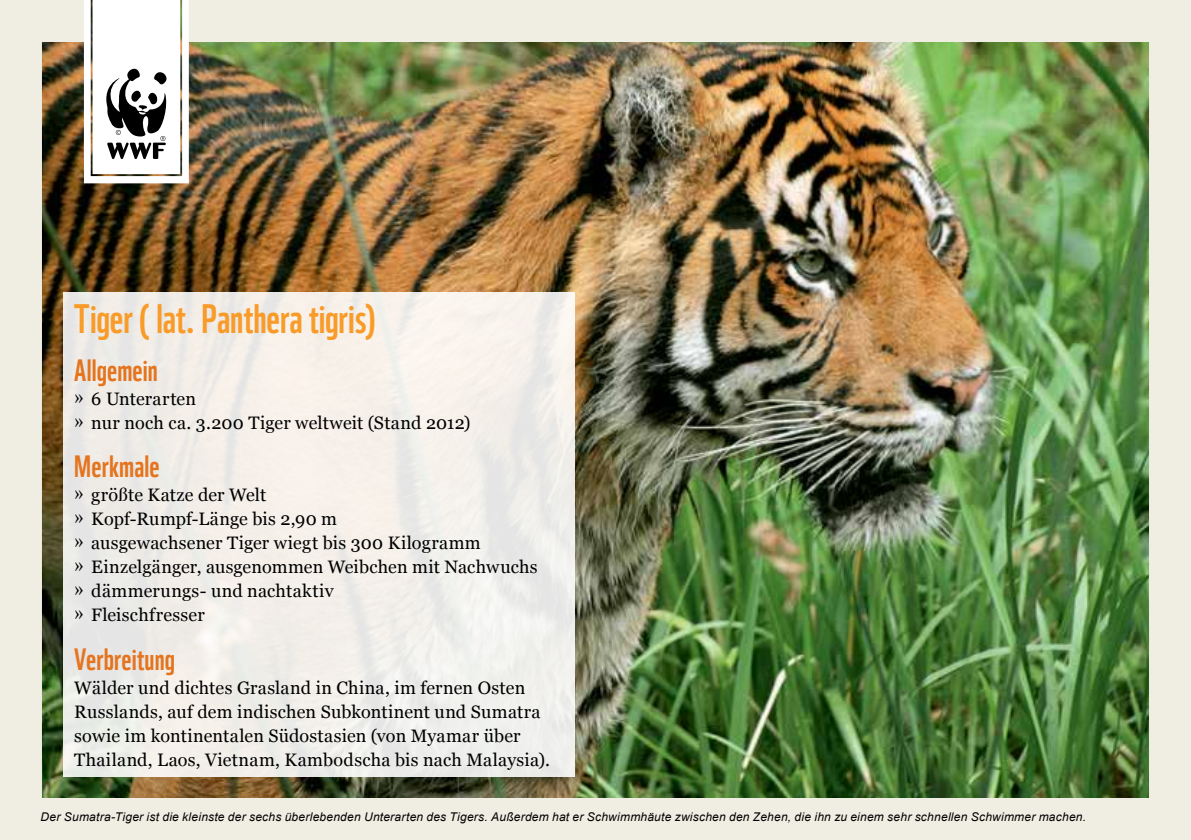
<style>
.page{position:relative;width:1191px;height:840px;background:#fff}
.page>*{position:absolute;margin:0;border:0;box-sizing:border-box;transform-origin:0 0}
.t1{font:40px "WWF";color:#f99b28}
.t2{font:30px "WWF";color:#e5741e}
.t3{font:18px/24px "Georgia";letter-spacing:.015em;color:#000}
.t4{font:italic 12px "Arial";letter-spacing:.02em;color:#000}
.s1{font-family:"Adobe Garamond Pro";font-size:26px}
</style>
<div class="page">
<div style="left:0;top:0;width:1191px;height:839px;background:#f0eee2"></div>
<img style="left:42px;top:42px;width:1107px;height:755px">
<svg style="left:84px;top:0;width:105px;height:183px"></svg>
<div style="left:63px;top:293px;width:511px;height:483px;background:linear-gradient(to right,#eeebe7,#f3f1ed)"></div>
<h1 class="t1" style="left:74px;top:287px;width:303px">Tiger ( lat. Panthera tigris)</h1>
<h2 class="t2" style="left:74px;top:347px;width:85px">Allgemein</h2>
<p class="t3" style="left:74px;top:387px;width:398px"><span class="s1">»</span> 6 Unterarten<br><span class="s1">»</span> nur noch ca. 3.200 Tiger weltweit (Stand 2012)</p>
<h2 class="t2" style="left:74px;top:443px;width:87px">Merkmale</h2>
<p class="t3" style="left:74px;top:483px;width:465px"><span class="s1">»</span> größte Katze der Welt<br><span class="s1">»</span> Kopf-Rumpf-Länge bis 2,90 m<br><span class="s1">»</span> ausgewachsener Tiger wiegt bis 300 Kilogramm<br><span class="s1">»</span> Einzelgänger, ausgenommen Weibchen mit Nachwuchs <span class="s1">»</span> dämmerungs- und nachtaktiv<br><span class="s1">»</span> Fleischfresser</p>
<h2 class="t2" style="left:74px;top:635px;width:102px">Verbreitung</h2>
<p class="t3" style="left:74px;top:675px;width:477px">Wälder und dichtes Grasland in China, im fernen Osten Russlands, auf dem indischen Subkontinent und Sumatra sowie im kontinentalen Südostasien (von Myamar über Thailand, Laos, Vietnam, Kambodscha bis nach Malaysia).</p>
<p class="t4" style="left:41px;top:808px;width:1047px">Der Sumatra-Tiger ist die kleinste der sechs überlebenden Unterarten des Tigers. Außerdem hat er Schwimmhäute zwischen den Zehen, die ihn zu einem sehr schnellen Schwimmer machen.</p>
</div>
